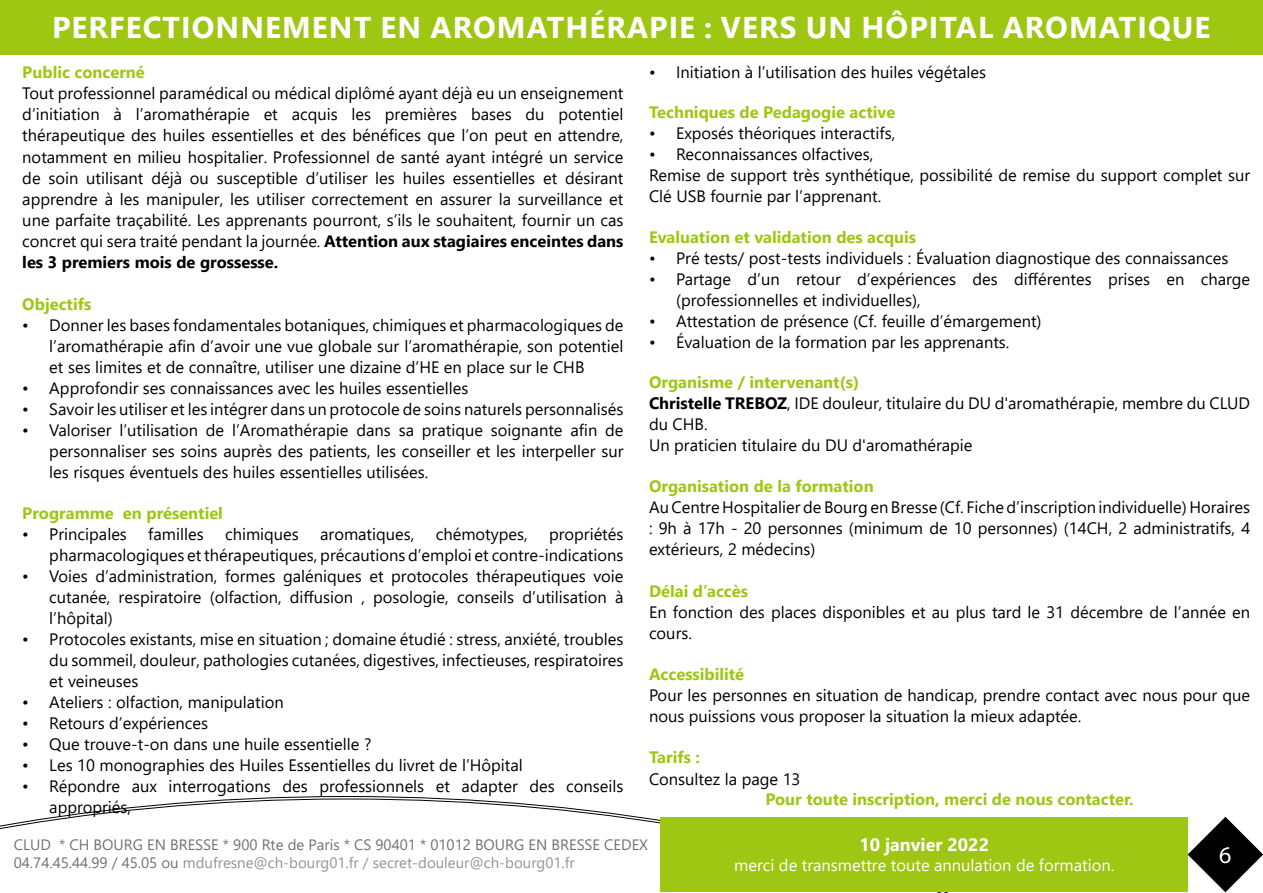
<style>
.page{position:relative;width:1263px;height:893px;background:#fff}
.page>*{position:absolute;margin:0;border:0;box-sizing:border-box;transform-origin:0 0}
.t1{font:700 30px "Segoe UI";letter-spacing:.035em;color:#fff}
.t2{font:24px "Myriad Pro";color:#fff}
.t3{font:700 18px "Segoe UI";color:#fff}
.t4{font:16.5px/21px "Segoe UI";color:#000;text-align:justify}
.t5{font:700 16.5px "Segoe UI";color:#9ec713}
.t6{font:16.5px "Segoe UI";color:#fff}
.t7{font:15px/18px "Segoe UI";color:#727271}
.s1{font-weight:700}
.s2{font-weight:700;color:#9ec713}
.s3{color:#949494}
</style>
<div class="page">
<svg style="left:0;top:799px;width:1263px;height:94px"></svg>
<div style="left:0;top:0;width:1263px;height:54px;background:#9ec713"></div>
<div style="left:661px;top:817px;width:527px;height:75px;background:#9ec713"></div>
<h1 class="t1" style="left:52px;top:-1px;width:1160px">PERFECTIONNEMENT EN AROMATHÉRAPIE : VERS UN HÔPITAL AROMATIQUE</h1>
<p class="t5" style="left:22px;top:57px;width:124px">Public concerné</p>
<p class="t4" style="left:22px;top:81px;width:603px">Tout professionnel paramédical ou médical diplômé ayant déjà eu un enseignement d’initiation à l’aromathérapie et acquis les premières bases du potentiel thérapeutique des huiles essentielles et des bénéfices que l’on peut en attendre, notamment en milieu hospitalier. Professionnel de santé ayant intégré un service de soin utilisant déjà ou susceptible d’utiliser les huiles essentielles et désirant apprendre à les manipuler, les utiliser correctement en assurer la surveillance et une parfaite traçabilité. Les apprenants pourront, s’ils le souhaitent, fournir un cas concret qui sera traité pendant la journée. <span class="s1">Attention aux stagiaires enceintes dans les 3 premiers mois de grossesse.</span></p>
<p class="t5" style="left:22px;top:288px;width:70px">Objectifs</p>
<p class="t4" style="left:49px;top:313px;width:576px;text-indent:-27px">• Donner les bases fondamentales botaniques, chimiques et pharmacologiques de l’aromathérapie afin d’avoir une vue globale sur l’aromathérapie, son potentiel et ses limites et de connaître, utiliser une dizaine d’HE en place sur le CHB</p>
<p class="t4" style="left:22px;top:376px;width:448px">• Approfondir ses connaissances avec les huiles essentielles</p>
<p class="t4" style="left:22px;top:397px;width:603px">• Savoir les utiliser et les intégrer dans un protocole de soins naturels personnalisés</p>
<p class="t4" style="left:49px;top:418px;width:576px;text-indent:-27px">• Valoriser l’utilisation de l’Aromathérapie dans sa pratique soignante afin de personnaliser ses soins auprès des patients, les conseiller et les interpeller sur les risques éventuels des huiles essentielles utilisées.</p>
<p class="t5" style="left:22px;top:498px;width:202px">Programme en présentiel</p>
<p class="t4" style="left:22px;top:522px;width:106px">• Principales</p>
<p class="t4" style="left:148px;top:522px;width:57px">familles</p>
<p class="t4" style="left:225px;top:522px;width:75px">chimiques</p>
<p class="t4" style="left:320px;top:522px;width:96px">aromatiques,</p>
<p class="t4" style="left:436px;top:522px;width:93px">chémotypes,</p>
<p class="t4" style="left:49px;top:522px;width:576px;text-align:right">propriétés<br>pharmacologiques et thérapeutiques, précautions d’emploi et contre-indications</p>
<p class="t4" style="left:49px;top:564px;width:576px;text-indent:-27px">• Voies d’administration, formes galéniques et protocoles thérapeutiques voie cutanée, respiratoire (olfaction, diffusion , posologie, conseils d’utilisation à l’hôpital)</p>
<p class="t4" style="left:49px;top:627px;width:576px;text-indent:-27px">• Protocoles existants, mise en situation ; domaine étudié : stress, anxiété, troubles du sommeil, douleur, pathologies cutanées, digestives, infectieuses, respiratoires et veineuses</p>
<p class="t4" style="left:22px;top:690px;width:263px">• Ateliers : olfaction, manipulation</p>
<p class="t4" style="left:22px;top:711px;width:187px">• Retours d’expériences</p>
<p class="t4" style="left:22px;top:732px;width:351px">• Que trouve-t-on dans une huile essentielle ?</p>
<p class="t4" style="left:22px;top:753px;width:502px">• Les 10 monographies des Huiles Essentielles du livret de l’Hôpital</p>
<p class="t4" style="left:49px;top:774px;width:576px;text-indent:-27px">• Répondre aux interrogations des professionnels et adapter des conseils appropriés,</p>
<p class="t4" style="left:649px;top:60px;width:339px">• Initiation à l’utilisation des huiles végétales</p>
<p class="t5" style="left:649px;top:96px;width:248px">Techniques de Pedagogie active</p>
<p class="t4" style="left:649px;top:121px;width:248px">• Exposés théoriques interactifs,</p>
<p class="t4" style="left:649px;top:142px;width:603px;text-align:left">• Reconnaissances olfactives,<br>Remise de support très synthétique, possibilité de remise du support complet sur<br>Clé USB fournie par l’apprenant.</p>
<p class="t5" style="left:649px;top:222px;width:269px">Evaluation et validation des acquis</p>
<p class="t4" style="left:649px;top:246px;width:581px">• Pré tests/ post-tests individuels : Évaluation diagnostique des connaissances</p>
<p class="t4" style="left:676px;top:267px;width:576px;text-indent:-27px">• Partage d’un retour d’expériences des différentes prises en charge (professionnelles et individuelles),</p>
<p class="t4" style="left:649px;top:309px;width:394px">• Attestation de présence (Cf. feuille d’émargement)</p>
<p class="t4" style="left:649px;top:330px;width:362px">• Évaluation de la formation par les apprenants.</p>
<p class="t4" style="left:649px;top:370px;width:603px;text-align:left"><span class="s2">Organisme / intervenant(s)<br></span><span class="s1">Christelle TREBOZ</span>, IDE douleur, titulaire du DU d'aromathérapie, membre du CLUD du CHB.<br>Un praticien titulaire du DU d'aromathérapie</p>
<p class="t5" style="left:649px;top:471px;width:226px">Organisation de la formation</p>
<p class="t4" style="left:649px;top:495px;width:603px">Au Centre Hospitalier de Bourg en Bresse (Cf. Fiche d’inscription individuelle) Horaires : 9h à 17h - 20 personnes (minimum de 10 personnes) (14CH, 2 administratifs, 4 extérieurs, 2 médecins)</p>
<p class="t5" style="left:649px;top:575px;width:100px">Délai d’accès</p>
<p class="t4" style="left:649px;top:600px;width:603px">En fonction des places disponibles et au plus tard le 31 décembre de l’année en cours.</p>
<p class="t5" style="left:649px;top:658px;width:97px">Accessibilité</p>
<p class="t4" style="left:649px;top:683px;width:603px">Pour les personnes en situation de handicap, prendre contact avec nous pour que nous puissions vous proposer la situation la mieux adaptée.</p>
<p class="t5" style="left:649px;top:742px;width:53px">Tarifs :</p>
<p class="t4" style="left:649px;top:767px;width:153px">Consultez la page 13</p>
<p class="t5" style="left:765px;top:783px;width:370px">Pour toute inscription, merci de nous contacter.</p>
<p class="t3" style="left:859px;top:828px;width:131px">10 janvier 2022</p>
<p class="t6" style="left:734px;top:850px;width:382px">merci de transmettre toute annulation de formation.</p>
<p class="t7" style="left:14px;top:834px;width:636px">CLUD * CH BOURG EN BRESSE * 900 Rte de Paris * CS 90401 * 01012 BOURG EN BRESSE CEDEX<br>04.74.45.44.99 / 45.05 ou <span class="s3">mdufresne@ch-bourg01.fr / secret-douleur@ch-bourg01.fr</span></p>
<h2 class="t2" style="left:1219px;top:840px;width:14px">6</h2>
</div>
